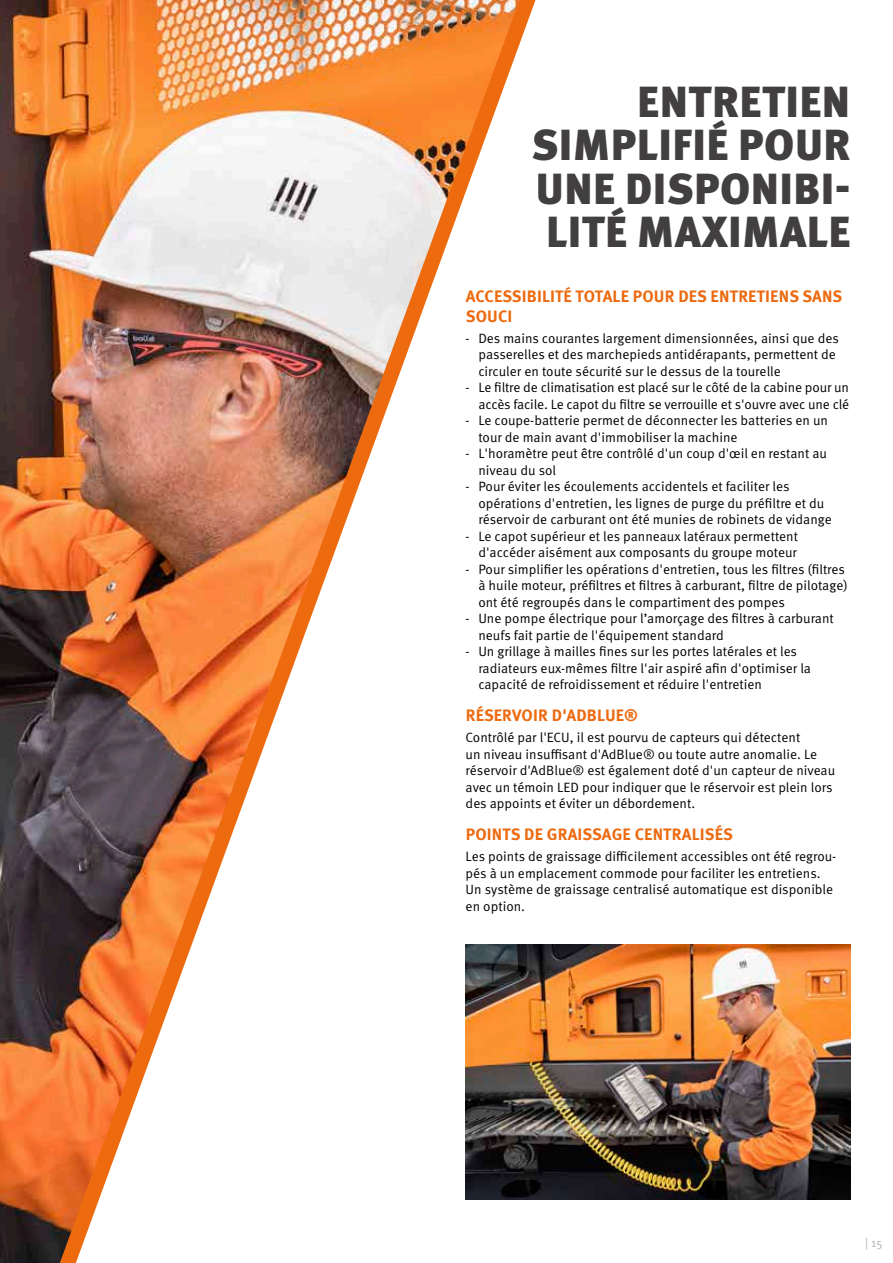
<style>
.page{position:relative;width:893px;height:1263px;background:#fff}
.page>*{position:absolute;margin:0;border:0;box-sizing:border-box;transform-origin:0 0}
.t1{font:900 43.5px/43.5px "Meta Pro";letter-spacing:.01em;color:#423f41;text-align:right}
.t2{font:700 16.5px/19.5px "Meta Pro";letter-spacing:.01em;color:#ed6a0f}
.t3{font:13.5px/16.5px "Meta Pro Norm";color:#000}
.t4{font:12px "Meta Pro Norm";color:#b2b2b2}
</style>
<div class="page">
<img style="left:0;top:0;width:60px;height:1263px">
<img style="left:60px;top:0;width:475px;height:1263px">
<img style="left:466px;top:944px;width:384px;height:255px">
<h1 class="t1" style="left:532px;top:78px;width:321px">ENTRETIEN<br>SIMPLIFIÉ POUR<br>UNE DISPONIBI-<br>LITÉ MAXIMALE</h1>
<p class="t2" style="left:466px;top:286px;width:378px">ACCESSIBILITÉ TOTALE POUR DES ENTRETIENS SANS<br>SOUCI</p>
<p class="t3" style="left:478px;top:329px;width:362px;text-indent:-13px">- Des mains courantes largement dimensionnées, ainsi que des passerelles et des marchepieds antidérapants, permettent de circuler en toute sécurité sur le dessus de la tourelle</p>
<p class="t3" style="left:466px;top:378px;width:385px;text-align:right">- Le filtre de climatisation est placé sur le côté de la cabine pour un accès facile. Le capot du filtre se verrouille et s'ouvre avec une clé</p>
<p class="t3" style="left:478px;top:411px;width:351px;text-indent:-13px">- Le coupe-batterie permet de déconnecter les batteries en un tour de main avant d'immobiliser la machine</p>
<p class="t3" style="left:478px;top:444px;width:350px;text-indent:-13px">- L'horamètre peut être contrôlé d'un coup d'œil en restant au niveau du sol</p>
<p class="t3" style="left:478px;top:477px;width:355px;text-indent:-13px">- Pour éviter les écoulements accidentels et faciliter les opérations d'entretien, les lignes de purge du préfiltre et du réservoir de carburant ont été munies de robinets de vidange</p>
<p class="t3" style="left:466px;top:527px;width:334px;text-align:right">- Le capot supérieur et les panneaux latéraux permettent d'accéder aisément aux composants du groupe moteur</p>
<p class="t3" style="left:478px;top:560px;width:371px;text-indent:-13px">- Pour simplifier les opérations d'entretien, tous les filtres (filtres à huile moteur, préfiltres et filtres à carburant, filtre de pilotage) ont été regroupés dans le compartiment des pompes</p>
<p class="t3" style="left:478px;top:609px;width:357px;text-indent:-13px">- Une pompe électrique pour l’amorçage des filtres à carburant neufs fait partie de l'équipement standard</p>
<p class="t3" style="left:478px;top:642px;width:334px;text-indent:-13px">- Un grillage à mailles fines sur les portes latérales et les radiateurs eux-mêmes filtre l'air aspiré afin d'optimiser la capacité de refroidissement et réduire l'entretien</p>
<p class="t2" style="left:466px;top:705px;width:174px">RÉSERVOIR D'ADBLUE®</p>
<p class="t3" style="left:466px;top:728px;width:371px">Contrôlé par l'ECU, il est pourvu de capteurs qui détectent<br>un niveau insuffisant d'AdBlue® ou toute autre anomalie. Le réservoir d'AdBlue® est également doté d'un capteur de niveau avec un témoin LED pour indiquer que le réservoir est plein lors des appoints et éviter un débordement.</p>
<p class="t2" style="left:466px;top:824px;width:269px">POINTS DE GRAISSAGE CENTRALISÉS</p>
<p class="t3" style="left:466px;top:847px;width:372px">Les points de graissage difficilement accessibles ont été regrou&shy;pés à un emplacement commode pour faciliter les entretiens.<br>Un système de graissage centralisé automatique est disponible en option.</p>
<p class="t4" style="left:865px;top:1233px;width:19px">| 15</p>
</div>
